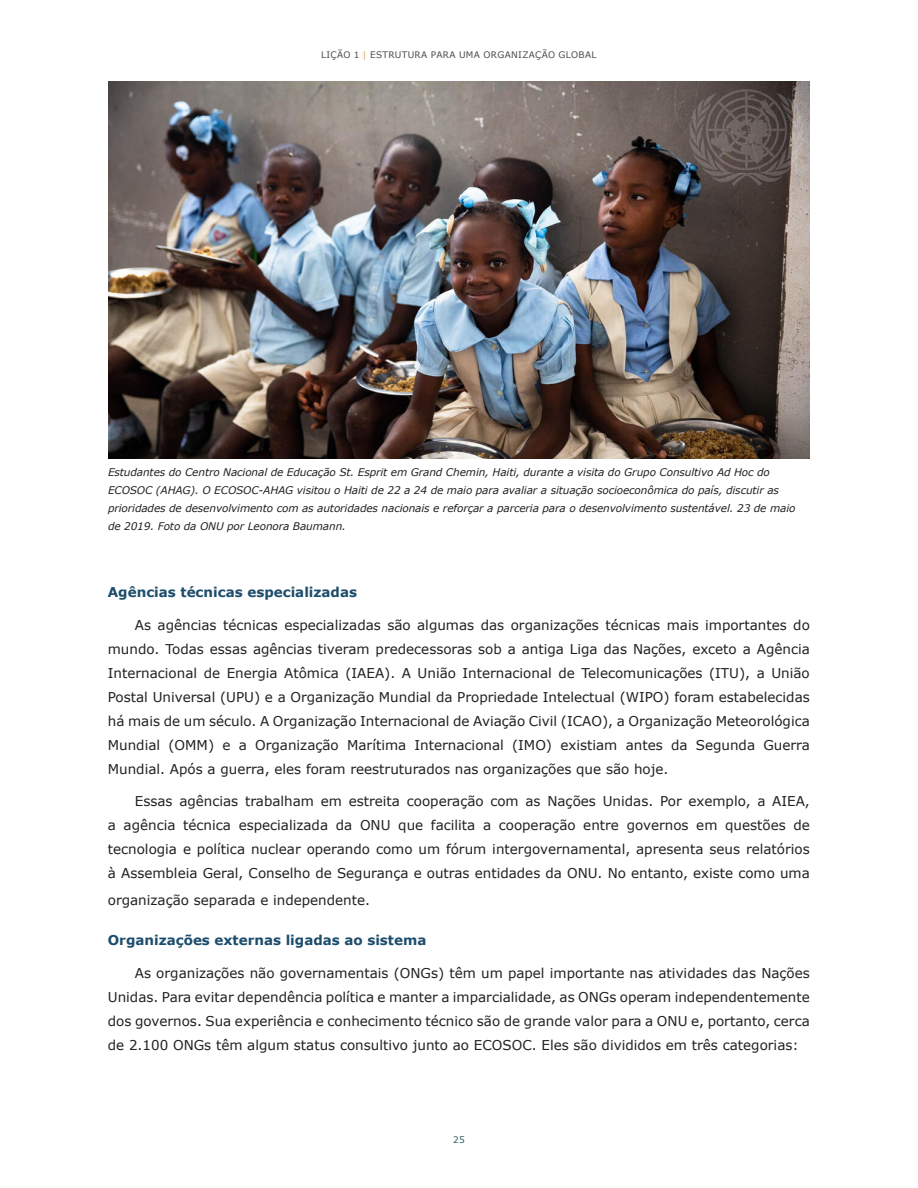
<style>
.page{position:relative;width:918px;height:1188px;background:#fff}
.page>*{position:absolute;margin:0;border:0;box-sizing:border-box;transform-origin:0 0}
.BT_BodyText{font:13.5px/24px "Verdana";color:#231f20;text-align:justify}
.ST2_SectionSubHead{font:700 13.5px "Verdana";color:#1d4d6b}
.IC_ImageCaption{font:italic 10.5px/18px "Verdana";letter-spacing:-.01em;color:#231f20}
.t1{font:9px "Verdana";letter-spacing:.035em;color:#4b4c4d}
.t2{font:9px "Verdana";color:#305a60}
.s1{color:#d3ad50}
</style>
<div class="page">
<img style="left:108px;top:81px;width:702px;height:378px">
<p class="t1" style="left:321px;top:49px;width:63px">LIÇÃO 1 <span class="s1">|</span> Estrutura</p>
<p class="t1" style="left:431px;top:49px;width:3px">para</p>
<p class="t1" style="left:459px;top:49px;width:8px">uma</p>
<p class="t1" style="left:483px;top:49px;width:15px">Organi</p>
<p class="t1" style="left:522px;top:49px;width:46px">zação Global</p>
<p class="IC_ImageCaption" style="left:108px;top:463px;width:689px">Estudantes do Centro Nacional de Educação St. Esprit em Grand Chemin, Haiti, durante a visita do Grupo Consultivo Ad Hoc do ECOSOC (AHAG). O ECOSOC-AHAG visitou o Haiti de 22 a 24 de maio para avaliar a situação socioeconômica do país, discutir as prioridades de desenvolvimento com as autoridades nacionais e reforçar a parceria para o desenvolvimento sustentável. 23 de maio de 2019. Foto da ONU por Leonora Baumann.</p>
<p class="ST2_SectionSubHead" style="left:108px;top:583px;width:251px">Agências técnicas especializadas</p>
<p class="BT_BodyText" style="left:108px;top:613px;width:704px;text-indent:27px">As agências técnicas especializadas são algumas das organizações técnicas mais importantes do mundo. Todas essas agências tiveram predecessoras sob a antiga Liga das Nações, exceto a Agência Internacional de Energia Atômica (IAEA). A União Internacional de Telecomunicações (ITU), a União Postal Universal (UPU) e a Organização Mundial da Propriedade Intelectual (WIPO) foram estabelecidas há mais de um século. A Organização Internacional de Aviação Civil (ICAO), a Organização Meteorológica Mundial (OMM) e a Organização Marítima Internacional (IMO) existiam antes da Segunda Guerra Mundial. Após a guerra, eles foram reestruturados nas organizações que são hoje.</p>
<p class="BT_BodyText" style="left:108px;top:789px;width:704px;text-indent:27px">Essas agências trabalham em estreita cooperação com as Nações Unidas. Por exemplo, a AIEA, a agência técnica especializada da ONU que facilita a cooperação entre governos em questões de tecnologia e política nuclear operando como um fórum intergovernamental, apresenta seus relatórios à Assembleia Geral, Conselho de Segurança e outras entidades da ONU. No entanto, existe como uma</p>
<p class="BT_BodyText" style="left:108px;top:888px;width:264px">organização separada e independente.</p>
<p class="ST2_SectionSubHead" style="left:108px;top:931px;width:320px">Organizações externas ligadas ao sistema</p>
<p class="BT_BodyText" style="left:108px;top:961px;width:704px;text-indent:27px">As organizações não governamentais (ONGs) têm um papel importante nas atividades das Nações Unidas. Para evitar dependência política e manter a imparcialidade, as ONGs operam independentemente dos governos. Sua experiência e conhecimento técnico são de grande valor para a ONU e, portanto, cerca de 2.100 ONGs têm algum status consultivo junto ao ECOSOC. Eles são divididos em três categorias:</p>
<p class="t2" style="left:453px;top:1133px;width:13px">25</p>
</div>
